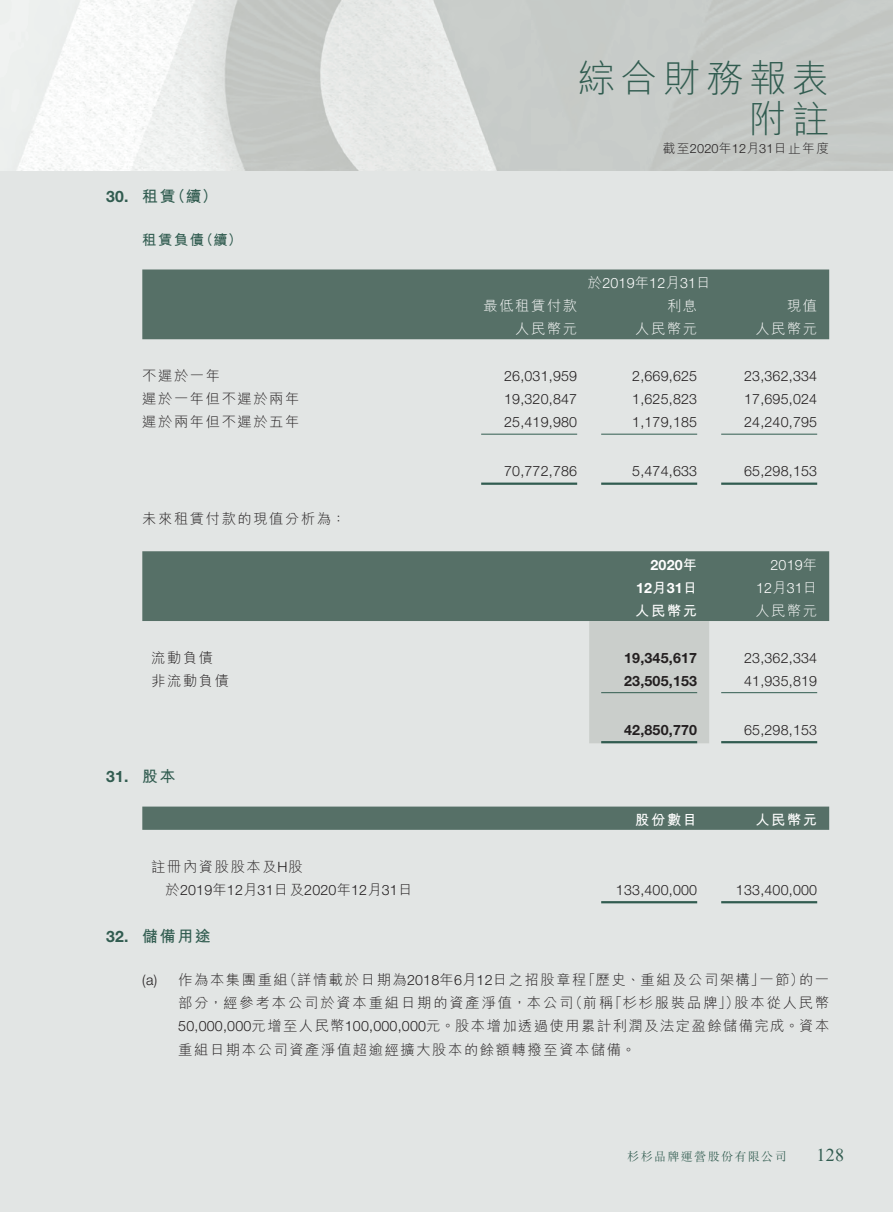
<style>
.page{position:relative;width:893px;height:1212px;background:#e2e5e4}
.page>*{position:absolute;margin:0;border:0;box-sizing:border-box;transform-origin:0 0}
.t1{font:300 37.5px/40.5px "M Hei HK";letter-spacing:.14em;color:#315c50;text-align:right}
.t2{font:18px "Times New Roman";color:#315c50}
._03_H1{font:700 15.75px "M Hei HK";letter-spacing:.115em;color:#315c50}
._03_H1-2{font:700 15.75px "Helvetica Neue LT Std";color:#315c50}
._08____IN2{font:300 14.25px/23.2px "M Hei HK";letter-spacing:.115em;color:#231f20}
._12___P2{font:300 14.25px "Helvetica Neue LT Std";letter-spacing:.015em;color:#231f20}
._13_____P4{font:300 14.25px "Helvetica Neue LT Std";letter-spacing:.015em;color:#231f20}
._12___P2-2{font:300 14.25px "M Hei HK";letter-spacing:.115em;color:#231f20}
._13_____P4-2{font:700 14.25px "Helvetica Neue LT Std";letter-spacing:.015em;color:#231f20}
._15_Table_Stub{font:300 14.25px "Helvetica Neue LT Std";letter-spacing:.015em;color:#231f20}
._12___P2-3{font:300 14.25px "M Hei HK";letter-spacing:.115em;color:#fff}
._15_Table_Stub-2{font:300 14.25px "M Hei HK";letter-spacing:.115em;color:#231f20}
._12___P2-4{font:300 14.25px "Helvetica Neue LT Std";letter-spacing:.015em;color:#fff}
._13_____P4-3{font:700 14.25px "M Hei HK";letter-spacing:.115em;color:#fff}
._13_____P4-4{font:700 14.25px/23.2px "Helvetica Neue LT Std";letter-spacing:.015em;color:#fff;text-align:right}
._13_____P4-5{font:300 14.25px/23.2px "Helvetica Neue LT Std";letter-spacing:.015em;color:#fff;text-align:right}
._04___H2{font:700 14.25px "M Hei HK";color:#315c50}
._13_____P4-6{font:300 14.25px "M Hei HK";color:#fff}
._08____IN2-2{font:300 14.25px "Helvetica Neue LT Std";color:#231f20}
.t3{font:300 12.75px "M Hei HK";letter-spacing:.115em;color:#231f20}
.t4{font:300 12px "M Sung HK";letter-spacing:.115em;color:#315c50}
.s1{font-family:"Helvetica Neue LT Std"}
.s2{font-family:"M Hei HK"}
</style>
<div class="page">
<img style="left:0;top:0;width:893px;height:170px">
<div style="left:142px;top:269px;width:687px;height:70px;background:#567067"></div>
<hr style="left:481px;top:434px;width:96px;height:1px;background:#315c50">
<hr style="left:601px;top:434px;width:96px;height:1px;background:#315c50">
<hr style="left:721px;top:434px;width:96px;height:1px;background:#315c50">
<hr style="left:481px;top:482px;width:96px;height:3px;background:#315c50">
<hr style="left:601px;top:482px;width:96px;height:3px;background:#315c50">
<hr style="left:721px;top:482px;width:96px;height:3px;background:#315c50">
<div style="left:142px;top:551px;width:687px;height:70px;background:#567067"></div>
<div style="left:589px;top:621px;width:120px;height:122px;background:#cacecb"></div>
<hr style="left:601px;top:692px;width:96px;height:1px;background:#315c50">
<hr style="left:721px;top:692px;width:96px;height:1px;background:#315c50">
<hr style="left:601px;top:741px;width:96px;height:2px;background:#315c50">
<hr style="left:721px;top:741px;width:96px;height:2px;background:#315c50">
<svg style="left:142px;top:806px;width:687px;height:24px;background:#5a736a"></svg>
<hr style="left:601px;top:901px;width:96px;height:2px;background:#315c50">
<hr style="left:721px;top:901px;width:96px;height:2px;background:#315c50">
<p class="_03_H1-2" style="left:106px;top:187px;width:24px">30.</p>
<p class="_03_H1-2" style="left:106px;top:767px;width:24px">31.</p>
<p class="_03_H1-2" style="left:106px;top:927px;width:24px">32.</p>
<h1 class="t1" style="left:578px;top:58px;width:253px">綜合財務報表附註</h1>
<p class="_03_H1" style="left:170px;top:185px;width:49px">（續(</p>
<p class="_03_H1" style="left:142px;top:185px;width:35px">租賃</p>
<p class="_04___H2" style="left:142px;top:230px;width:63px">租賃負債</p>
<p class="_04___H2" style="left:199px;top:230px;width:45px">（續(</p>
<p class="_12___P2-2" style="left:142px;top:368px;width:79px">不遲於一年</p>
<p class="_12___P2-2" style="left:142px;top:392px;width:159px">遲於一年但不遲於兩年</p>
<p class="_12___P2-2" style="left:142px;top:415px;width:159px">遲於兩年但不遲於五年</p>
<p class="_12___P2-2" style="left:142px;top:511px;width:205px">未來租賃付款的現值分析為：</p>
<p class="_15_Table_Stub-2" style="left:151px;top:650px;width:63px">流動負債</p>
<p class="_15_Table_Stub-2" style="left:151px;top:673px;width:79px">非流動負債</p>
<p class="_03_H1" style="left:142px;top:765px;width:35px">股本</p>
<p class="_15_Table_Stub-2" style="left:151px;top:859px;width:153px">註冊內資股股本及<span class="s1">H</span>股</p>
<p class="_15_Table_Stub" style="left:166px;top:881px;width:248px"><span class="s2">於</span>2019<span class="s2">年</span>12<span class="s2">月</span>31<span class="s2">日及</span>2020<span class="s2">年</span>12<span class="s2">月</span>31<span class="s2">日</span></p>
<p class="_03_H1" style="left:142px;top:925px;width:70px">儲備用途</p>
<p class="t3" style="left:663px;top:142px;width:168px">截至<span class="s1">2020</span>年<span class="s1">12</span>月<span class="s1">31</span>日止年度</p>
<p class="_12___P2-4" style="left:588px;top:274px;width:124px"><span class="s2">於</span>2019<span class="s2">年</span>12<span class="s2">月</span>31<span class="s2">日</span></p>
<p class="_12___P2-3" style="left:484px;top:299px;width:95px">最低租賃付款</p>
<p class="_12___P2-3" style="left:667px;top:299px;width:32px">利息</p>
<p class="_12___P2-3" style="left:787px;top:299px;width:32px">現值</p>
<p class="_12___P2-3" style="left:515px;top:322px;width:63px">人民幣元</p>
<p class="_12___P2-3" style="left:635px;top:322px;width:63px">人民幣元</p>
<p class="_12___P2-3" style="left:755px;top:322px;width:63px">人民幣元</p>
<p class="_12___P2" style="left:504px;top:367px;width:75px">26,031,959</p>
<p class="_12___P2" style="left:632px;top:367px;width:66px">2,669,625</p>
<p class="_12___P2" style="left:744px;top:367px;width:75px">23,362,334</p>
<p class="_12___P2" style="left:504px;top:390px;width:75px">19,320,847</p>
<p class="_12___P2" style="left:632px;top:390px;width:66px">1,625,823</p>
<p class="_12___P2" style="left:744px;top:390px;width:75px">17,695,024</p>
<p class="_12___P2" style="left:504px;top:414px;width:75px">25,419,980</p>
<p class="_12___P2" style="left:632px;top:414px;width:66px">1,179,185</p>
<p class="_12___P2" style="left:744px;top:414px;width:75px">24,240,795</p>
<p class="_12___P2" style="left:504px;top:462px;width:75px">70,772,786</p>
<p class="_12___P2" style="left:632px;top:462px;width:66px">5,474,633</p>
<p class="_12___P2" style="left:744px;top:462px;width:75px">65,298,153</p>
<p class="_13_____P4-4" style="left:636px;top:553px;width:63px">2020<span class="s2">年<br></span>12<span class="s2">月</span>31<span class="s2">日</span></p>
<p class="_13_____P4-5" style="left:756px;top:553px;width:63px">2019<span class="s2">年<br></span>12<span class="s2">月</span>31<span class="s2">日</span></p>
<p class="_13_____P4-6" style="left:755px;top:604px;width:63px">人民幣元</p>
<p class="_13_____P4-3" style="left:635px;top:601px;width:63px">人民幣元</p>
<p class="_13_____P4-2" style="left:624px;top:649px;width:75px">19,345,617</p>
<p class="_13_____P4" style="left:744px;top:649px;width:75px">23,362,334</p>
<p class="_13_____P4-2" style="left:624px;top:672px;width:75px">23,505,153</p>
<p class="_13_____P4" style="left:744px;top:672px;width:75px">41,935,819</p>
<p class="_13_____P4-2" style="left:624px;top:721px;width:75px">42,850,770</p>
<p class="_13_____P4" style="left:744px;top:721px;width:75px">65,298,153</p>
<p class="_13_____P4-3" style="left:635px;top:809px;width:63px">股份數目</p>
<p class="_13_____P4-3" style="left:755px;top:809px;width:63px">人民幣元</p>
<p class="_13_____P4" style="left:616px;top:881px;width:83px">133,400,000</p>
<p class="_13_____P4" style="left:736px;top:881px;width:83px">133,400,000</p>
<p class="_08____IN2-2" style="left:142px;top:971px;width:16px">a( )</p>
<p class="_08____IN2" style="left:283px;top:968px;width:305px">（詳情載於日期為<span class="s1">2018</span>年月<span class="s1">6 12</span>日之招股章程</p>
<p class="_08____IN2" style="left:759px;top:968px;width:46px">一節）</p>
<p class="_08____IN2" style="left:581px;top:968px;width:185px">「歷史、重組及公司架構」</p>
<p class="_08____IN2" style="left:178px;top:968px;width:111px">作為本集團重組</p>
<p class="_08____IN2" style="left:799px;top:968px;width:32px">的一</p>
<p class="_08____IN2" style="left:178px;top:991px;width:652px">部分，經參考本公司於資本重組日期的資產淨值，本公司<br><span class="s1">50,000,000</span>元增至人民幣<span class="s1">100,000,000</span>元。股本增加透過使用累計利潤及法定盈餘儲備完成。資本重組日期本公司資產淨值超逾經擴大股本的餘額轉撥至資本儲備。</p>
<p class="_08____IN2" style="left:568px;top:991px;width:46px">（前稱</p>
<p class="_08____IN2" style="left:608px;top:991px;width:133px">「杉杉服裝品牌」）</p>
<p class="_08____IN2" style="left:734px;top:991px;width:96px">股本從人民幣</p>
<p class="t4" style="left:627px;top:1148px;width:161px">杉杉品牌運營股份有限公司</p>
<p class="t2" style="left:817px;top:1142px;width:29px">128</p>
</div>
